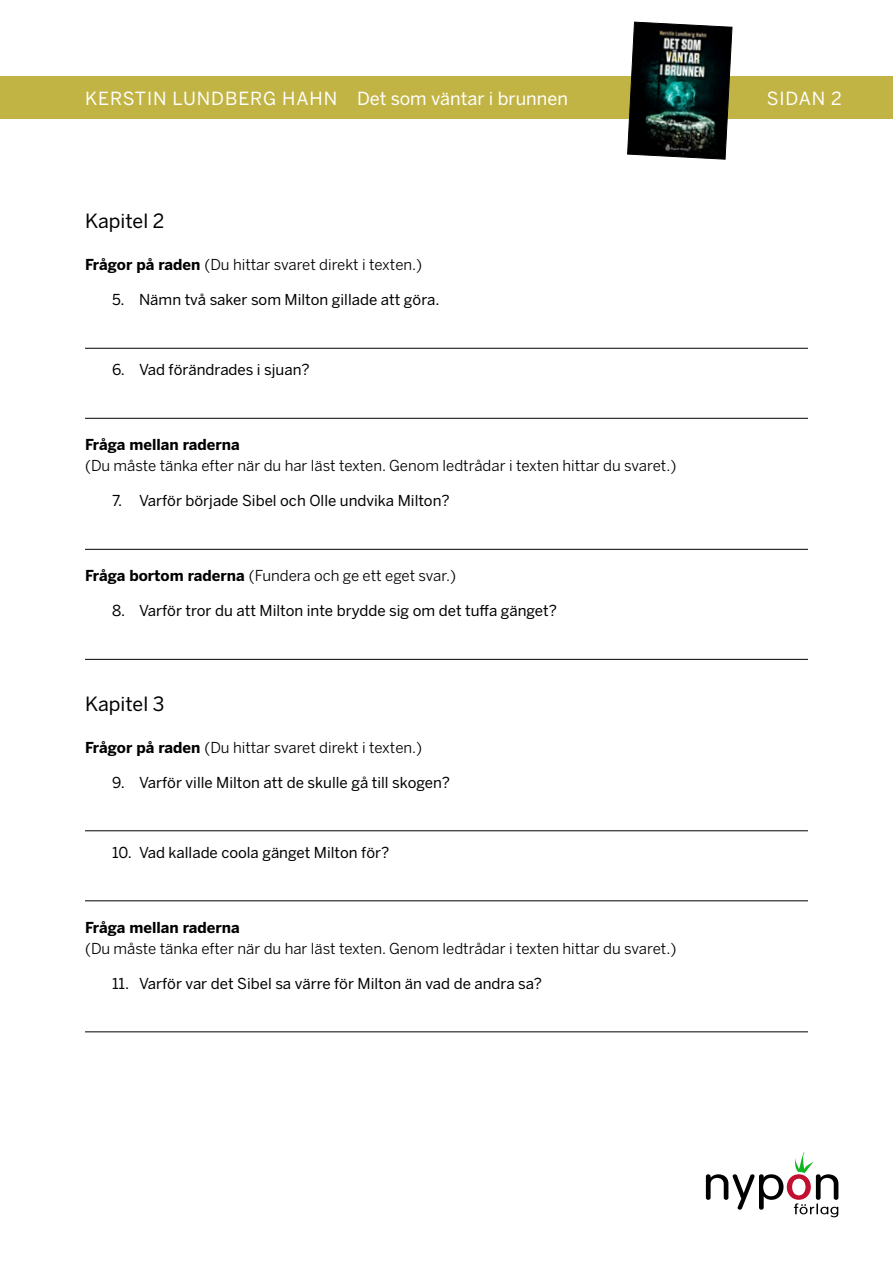
<style>
.page{position:relative;width:893px;height:1263px;background:#fff}
.page>*{position:absolute;margin:0;border:0;box-sizing:border-box;transform-origin:0 0}
.t1{font:19.5px "Benton Sans";color:#000}
.t2{font:18px "Benton Sans";letter-spacing:.01em;color:#fff}
.t3{font:15px "Benton Sans";color:#000}
.t4{font:15px "Benton Sans";color:#000}
.t5{font:700 15px "Benton Sans";color:#000}
.s1{font-weight:700}
</style>
<div class="page">
<div style="left:0;top:77px;width:893px;height:42px;background:#c1b444"></div>
<img style="left:627px;top:21px;width:106px;height:139px">
<svg style="left:706px;top:1152px;width:132px;height:65px"></svg>
<hr style="left:85px;top:348px;width:723px;height:1px;background:#000">
<hr style="left:85px;top:418px;width:723px;height:1px;background:#000">
<hr style="left:85px;top:549px;width:723px;height:1px;background:#000">
<hr style="left:85px;top:659px;width:723px;height:1px;background:#000">
<hr style="left:85px;top:830px;width:723px;height:1px;background:#000">
<hr style="left:85px;top:900px;width:723px;height:1px;background:#000">
<hr style="left:85px;top:1031px;width:723px;height:1px;background:#000">
<p class="t2" style="left:85px;top:88px;width:484px">KERSTIN LUNDBERG HAHN Det som väntar i brunnen</p>
<p class="t2" style="left:767px;top:88px;width:77px">SIDAN 2</p>
<h1 class="t1" style="left:85px;top:210px;width:81px">Kapitel 2</h1>
<p class="t4" style="left:85px;top:256px;width:339px"><span class="s1">Frågor på raden</span> (Du hittar svaret direkt i texten.)</p>
<p class="t3" style="left:112px;top:291px;width:329px">5. Nämn två saker som Milton gillade att göra.</p>
<p class="t3" style="left:112px;top:361px;width:199px">6. Vad förändrades i sjuan?</p>
<p class="t5" style="left:85px;top:436px;width:156px">Fråga mellan raderna</p>
<p class="t4" style="left:85px;top:457px;width:593px">(Du måste tänka efter när du har läst texten. Genom ledtrådar i texten hittar du svaret.)</p>
<p class="t3" style="left:112px;top:492px;width:339px">7. Varför började Sibel och Olle undvika Milton?</p>
<p class="t4" style="left:85px;top:567px;width:373px"><span class="s1">Fråga bortom raderna</span> (Fundera och ge ett eget svar.)</p>
<p class="t3" style="left:112px;top:602px;width:446px">8. Varför tror du att Milton inte brydde sig om det tuffa gänget?</p>
<h1 class="t1" style="left:85px;top:692px;width:81px">Kapitel 3</h1>
<p class="t4" style="left:85px;top:738px;width:339px"><span class="s1">Frågor på raden</span> (Du hittar svaret direkt i texten.)</p>
<p class="t3" style="left:112px;top:773px;width:340px">9. Varför ville Milton att de skulle gå till skogen?</p>
<p class="t3" style="left:112px;top:843px;width:279px">10. Vad kallade coola gänget Milton för?</p>
<p class="t5" style="left:85px;top:918px;width:156px">Fråga mellan raderna</p>
<p class="t4" style="left:85px;top:939px;width:593px">(Du måste tänka efter när du har läst texten. Genom ledtrådar i texten hittar du svaret.)</p>
<p class="t3" style="left:112px;top:974px;width:432px">11. Varför var det Sibel sa värre för Milton än vad de andra sa?</p>
</div>
